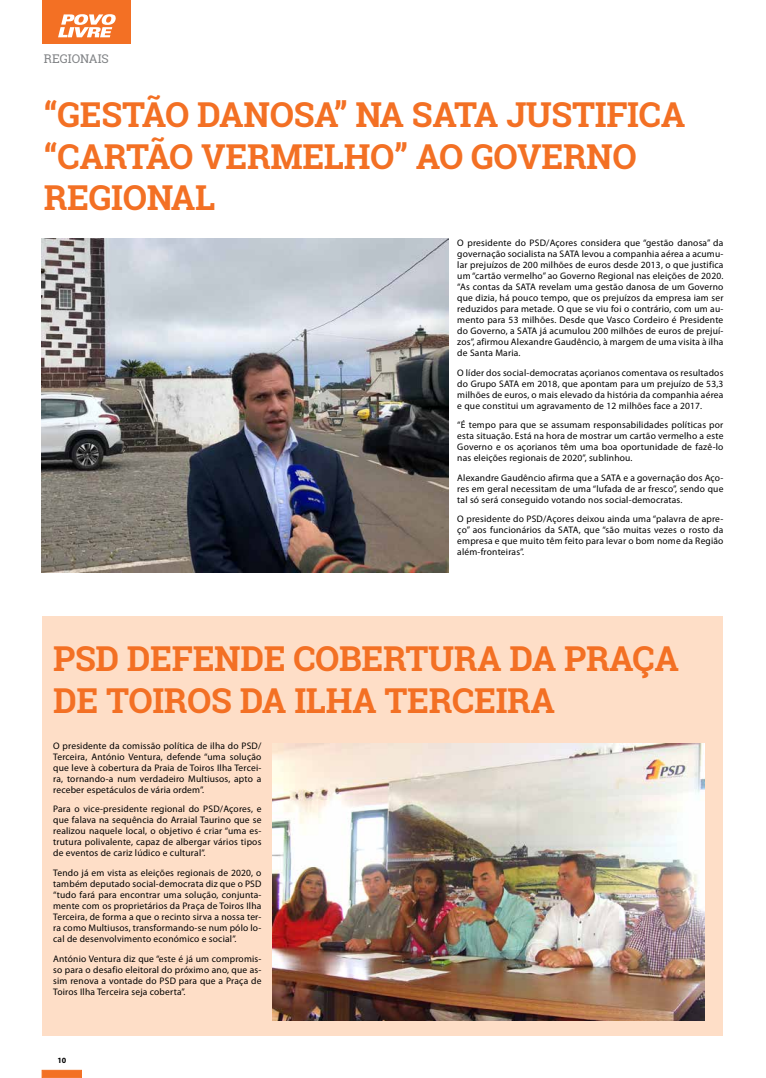
<style>
.page{position:relative;width:766px;height:1078px;background:#fff}
.page>*{position:absolute;margin:0;border:0;box-sizing:border-box;transform-origin:0 0}
.t1{font:700 34.3px/41.2px "Roboto Slab";letter-spacing:-.01em;color:#f37024}
.t2{font:12px "Roboto Slab";color:#808285}
.t3{font:9.5px/11px "Myriad Pro";letter-spacing:.02em;color:#000;text-align:justify}
.t4{font:700 8px "Myriad Pro";color:#000}
</style>
<div class="page">
<div style="left:42px;top:1069px;width:40px;height:8px;background:#f37024;border:1px solid #f37024"></div>
<div style="left:42px;top:615px;width:680px;height:420px;background:#fedec7"></div>
<div style="left:43px;top:0;width:88px;height:44px;background:#f37024"></div>
<svg style="left:58px;top:14px;width:58px;height:23px"></svg>
<img style="left:42px;top:238px;width:406px;height:334px">
<img style="left:273px;top:743px;width:431px;height:277px">
<hr style="left:765px;top:826px;width:1px;height:251px;background:#f68b1f">
<p class="t2" style="left:44px;top:51px;width:66px">REGIONAIS</p>
<h1 class="t1" style="left:44px;top:94px;width:642px">“GESTÃO DANOSA” NA SATA JUSTIFICA “CARTÃO VERMELHO” AO GOVERNO<br>REGIONAL</h1>
<p class="t3" style="left:457px;top:237px;width:267px">O presidente do PSD/Açores considera que “gestão danosa” da governação socialista na SATA levou a companhia aérea a acumu&shy;lar prejuízos de 200 milhões de euros desde 2013, o que justifica um “cartão vermelho” ao Governo Regional nas eleições de 2020. “As contas da SATA revelam uma gestão danosa de um Governo que dizia, há pouco tempo, que os prejuízos da empresa iam ser reduzidos para metade. O que se viu foi o contrário, com um au&shy;mento para 53 milhões. Desde que Vasco Cordeiro é Presidente do Governo, a SATA já acumulou 200 milhões de euros de prejuí&shy;zos”, afirmou Alexandre Gaudêncio, à margem de uma visita à ilha de Santa Maria.</p>
<p class="t3" style="left:457px;top:366px;width:267px">O líder dos social-democratas açorianos comentava os resultados do Grupo SATA em 2018, que apontam para um prejuízo de 53,3 milhões de euros, o mais elevado da história da companhia aérea e que constitui um agravamento de 12 milhões face a 2017.</p>
<p class="t3" style="left:457px;top:419px;width:267px">“É tempo para que se assumam responsabilidades políticas por esta situação. Está na hora de mostrar um cartão vermelho a este Governo e os açorianos têm uma boa oportunidade de fazê-lo nas eleições regionais de 2020”, sublinhou.</p>
<p class="t3" style="left:457px;top:471px;width:267px">Alexandre Gaudêncio afirma que a SATA e a governação dos Aço&shy;res em geral necessitam de uma “lufada de ar fresco”, sendo que tal só será conseguido votando nos social-democratas.</p>
<p class="t3" style="left:457px;top:513px;width:267px">O presidente do PSD/Açores deixou ainda uma “palavra de apre&shy;ço” aos funcionários da SATA, que “são muitas vezes o rosto da empresa e que muito têm feito para levar o bom nome da Região além-fronteiras”.</p>
<h1 class="t1" style="left:53px;top:637px;width:627px">PSD DEFENDE COBERTURA DA PRAÇA<br>DE TOIROS DA ILHA TERCEIRA</h1>
<p class="t3" style="left:53px;top:739px;width:210px">O presidente da comissão política de ilha do PSD/ Terceira, António Ventura, defende “uma solução que leve à cobertura da Praia de Toiros Ilha Tercei&shy;ra, tornando-a num verdadeiro Multiusos, apto a receber espetáculos de vária ordem”.</p>
<p class="t3" style="left:53px;top:803px;width:210px">Para o vice-presidente regional do PSD/Açores, e que falava na sequência do Arraial Taurino que se realizou naquele local, o objetivo é criar “uma es&shy;trutura polivalente, capaz de albergar vários tipos de eventos de cariz lúdico e cultural”.</p>
<p class="t3" style="left:53px;top:866px;width:210px">Tendo já em vista as eleições regionais de 2020, o também deputado social-democrata diz que o PSD “tudo fará para encontrar uma solução, conjunta&shy;mente com os proprietários da Praça de Toiros Ilha Terceira, de forma a que o recinto sirva a nossa ter&shy;ra como Multiusos, transformando-se num pólo lo&shy;cal de desenvolvimento económico e social”.</p>
<p class="t3" style="left:53px;top:952px;width:210px">António Ventura diz que “este é já um compromis&shy;so para o desafio eleitoral do próximo ano, que as&shy;sim renova a vontade do PSD para que a Praça de Toiros Ilha Terceira seja coberta”.</p>
<p class="t4" style="left:57px;top:1054px;width:10px">10</p>
</div>
